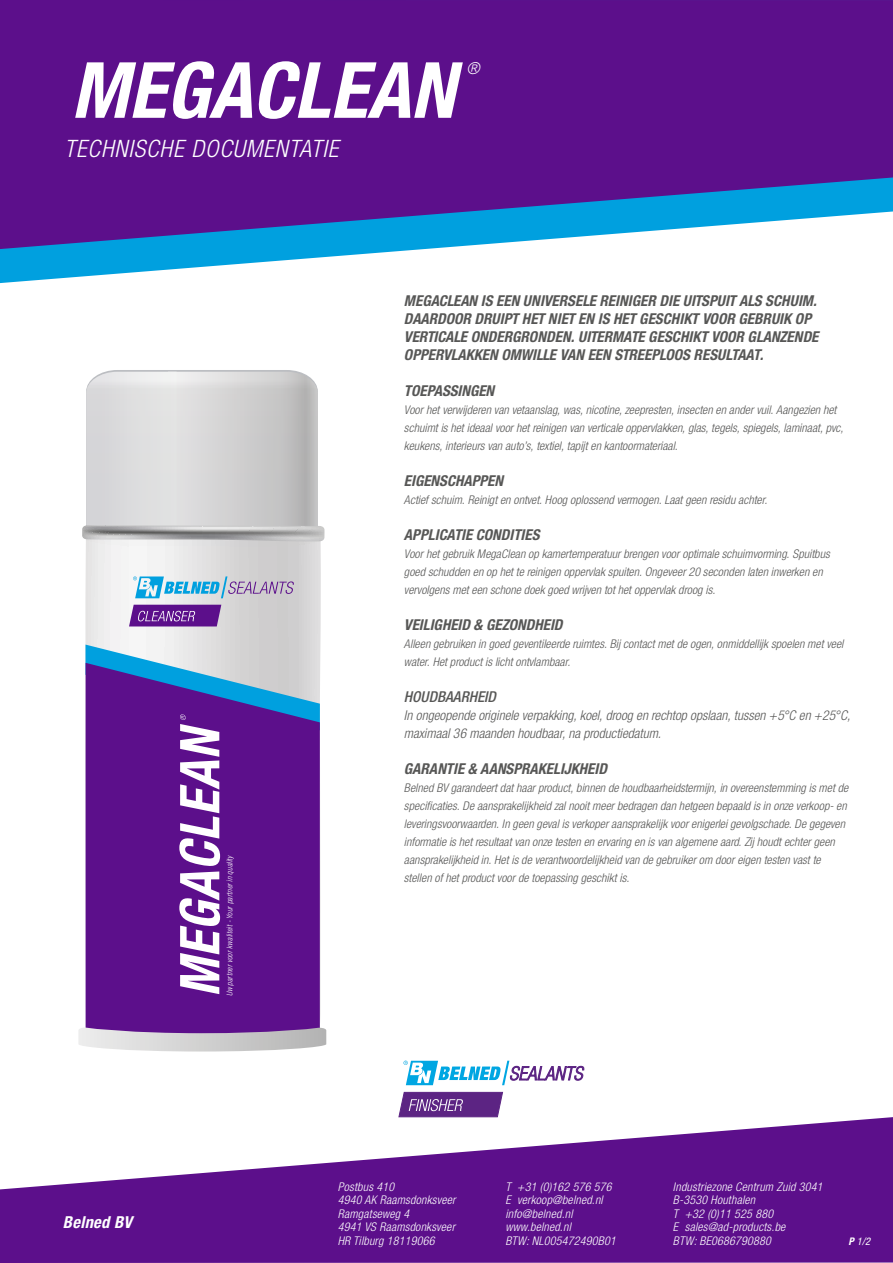
<style>
.page{position:relative;width:893px;height:1263px;background:#fff}
.page>*{position:absolute;margin:0;border:0;box-sizing:border-box;transform-origin:0 0}
.t1{font:italic 700 condensed 77.7px "Helvetica Neue";color:#fff}
.t2{font:italic 700 condensed 54.9px "Helvetica Neue";color:#fff;scale:.95 1}
.t3{font:italic 300 condensed 24px "Helvetica Neue";letter-spacing:.04em;color:#fff}
.t4{font:italic 700 condensed 16.5px "Helvetica Neue";letter-spacing:.02em;color:#fff}
.t5{font:italic 300 condensed 16.5px "Helvetica Neue";color:#fff}
.t6{font:italic 700 condensed 15px/18px "Helvetica Neue";color:#575756}
.t7{font:italic 500 condensed 15px "Helvetica Neue";color:#575756}
.t8{font:italic 300 condensed 13.5px/18px "Helvetica Neue";letter-spacing:.005em;color:#575756}
.t9{font:italic 300 condensed 12px/18px "Helvetica Neue";letter-spacing:.005em;color:#575756}
.t10{font:italic 300 condensed 12px/13.5px "Helvetica Neue";letter-spacing:.02em;color:#fff}
.t11{font:italic condensed 10.5px "Helvetica Neue";color:#fff}
.t12{font:italic 300 condensed 8.1px "Helvetica Neue";color:#fff;scale:.95 1}
.s1{font-weight:700}
</style>
<div class="page">
<svg style="left:85px;top:541px;width:236px;height:486px"></svg>
<svg style="left:133px;top:576px;width:161px;height:22px;background:#a0c1d7"></svg>
<svg style="left:129px;top:605px;width:92px;height:21px;background:#702d99"></svg>
<div style="left:86px;top:730px;width:234px;height:297px;background:#5c0f8b"></div>
<svg style="left:86px;top:645px;width:234px;height:85px;background:#7373b8"></svg>
<svg style="left:78px;top:1027px;width:248px;height:24px;background:#beb1c6"></svg>
<svg style="left:82px;top:370px;width:242px;height:171px;background:#d2d1d2"></svg>
<svg style="left:0;top:249px;width:425px;height:34px"></svg>
<svg style="left:0;top:0;width:893px;height:249px;background:#582798"></svg>
<svg style="left:0;top:1117px;width:893px;height:146px;fill:#5c0f8b"></svg>
<svg style="left:403px;top:1061px;width:181px;height:24px"></svg>
<svg style="left:399px;top:1092px;width:104px;height:25px;background:#6f3e92"></svg>
<h1 class="t1" style="left:71px;top:43px;width:385px">MEGACLEAN</h1>
<h3 class="t5" style="left:467px;top:59px;width:15px">®</h3>
<h3 class="t3" style="left:64px;top:135px;width:275px">TECHNISCHE DOCUMENTATIE</h3>
<h2 class="t2" style="left:167px;top:997px;width:289px;rotate:-90deg">MEGACLEAN</h2>
<p class="t12" style="left:225px;top:996px;width:150px;rotate:-90deg">Uw partner voor kwaliteit - Your partner in quality</p>
<p class="t6" style="left:404px;top:291px;width:416px">MEGACLEAN IS EEN UNIVERSELE REINIGER DIE UITSPUIT ALS SCHUIM.<br>DAARDOOR DRUIPT HET NIET EN IS HET GESCHIKT VOOR GEBRUIK OP VERTICALE ONDERGRONDEN. UITERMATE GESCHIKT VOOR GLANZENDE OPPERVLAKKEN OMWILLE VAN EEN STREEPLOOS RESULTAAT.</p>
<p class="t6" style="left:404px;top:381px;width:92px">TOEPASSINGEN</p>
<p class="t9" style="left:404px;top:401px;width:441px">Voor het verwijderen van vetaanslag, was, nicotine, zeepresten, insecten en ander vuil. Aangezien het schuimt is het ideaal voor het reinigen van verticale oppervlakken, glas, tegels, spiegels, laminaat, pvc, keukens, interieurs van auto’s, textiel, tapijt en kantoormateriaal.</p>
<p class="t6" style="left:404px;top:471px;width:101px">EIGENSCHAPPEN</p>
<p class="t9" style="left:404px;top:491px;width:365px">Actief schuim. Reinigt en ontvet. Hoog oplossend vermogen. Laat geen residu achter.</p>
<p class="t6" style="left:404px;top:525px;width:137px">APPLICATIE CONDITIES</p>
<p class="t9" style="left:404px;top:545px;width:427px">Voor het gebruik MegaClean op kamertemperatuur brengen voor optimale schuimvorming. Spuitbus goed schudden en op het te reinigen oppervlak spuiten. Ongeveer 20 seconden laten inwerken en vervolgens met een schone doek goed wrijven tot het oppervlak droog is.</p>
<p class="t6" style="left:404px;top:615px;width:160px">VEILIGHEID &amp; GEZONDHEID</p>
<p class="t9" style="left:404px;top:635px;width:441px">Alleen gebruiken in goed geventileerde ruimtes. Bij contact met de ogen, onmiddellijk spoelen met veel water. Het product is licht ontvlambaar.</p>
<p class="t7" style="left:404px;top:688px;width:93px">HOUDBAARHEID</p>
<p class="t8" style="left:404px;top:706px;width:448px">In ongeopende originele verpakking, koel, droog en rechtop opslaan, tussen +5°C en +25°C, maximaal 36 maanden houdbaar, na productiedatum.</p>
<p class="t6" style="left:404px;top:759px;width:205px">GARANTIE &amp; AANSPRAKELIJKHEID</p>
<p class="t9" style="left:404px;top:779px;width:446px">Belned BV garandeert dat haar product, binnen de houdbaarheidstermijn, in overeenstemming is met de specificaties. De aansprakelijkheid zal nooit meer bedragen dan hetgeen bepaald is in onze verkoop- en leveringsvoorwaarden. In geen geval is verkoper aansprakelijk voor enigerlei gevolgschade. De gegeven informatie is het resultaat van onze testen en ervaring en is van algemene aard. Zij houdt echter geen aansprakelijkheid in. Het is de verantwoordelijkheid van de gebruiker om door eigen testen vast te stellen of het product voor de toepassing geschikt is.</p>
<h3 class="t4" style="left:63px;top:1212px;width:71px">Belned BV</h3>
<p class="t10" style="left:338px;top:1179px;width:119px">Postbus 410<br>4940 AK Raamsdonksveer<br>Ramgatseweg 4<br>4941 VS Raamsdonksveer<br>HR Tilburg 18119066</p>
<p class="t10" style="left:505px;top:1179px;width:112px">T +31 (0)162 576 576<br>E verkoop@belned.nl info@belned.nl www.belned.nl<br>BTW: NL005472490B01</p>
<p class="t10" style="left:673px;top:1179px;width:151px">Industriezone Centrum Zuid 3041<br>B-3530 Houthalen<br>T +32 (0)11 525 880<br>E sales@ad-products.be<br>BTW: BE0686790880</p>
<p class="t11" style="left:848px;top:1235px;width:23px"><span class="s1">P</span> 1/2</p>
</div>
